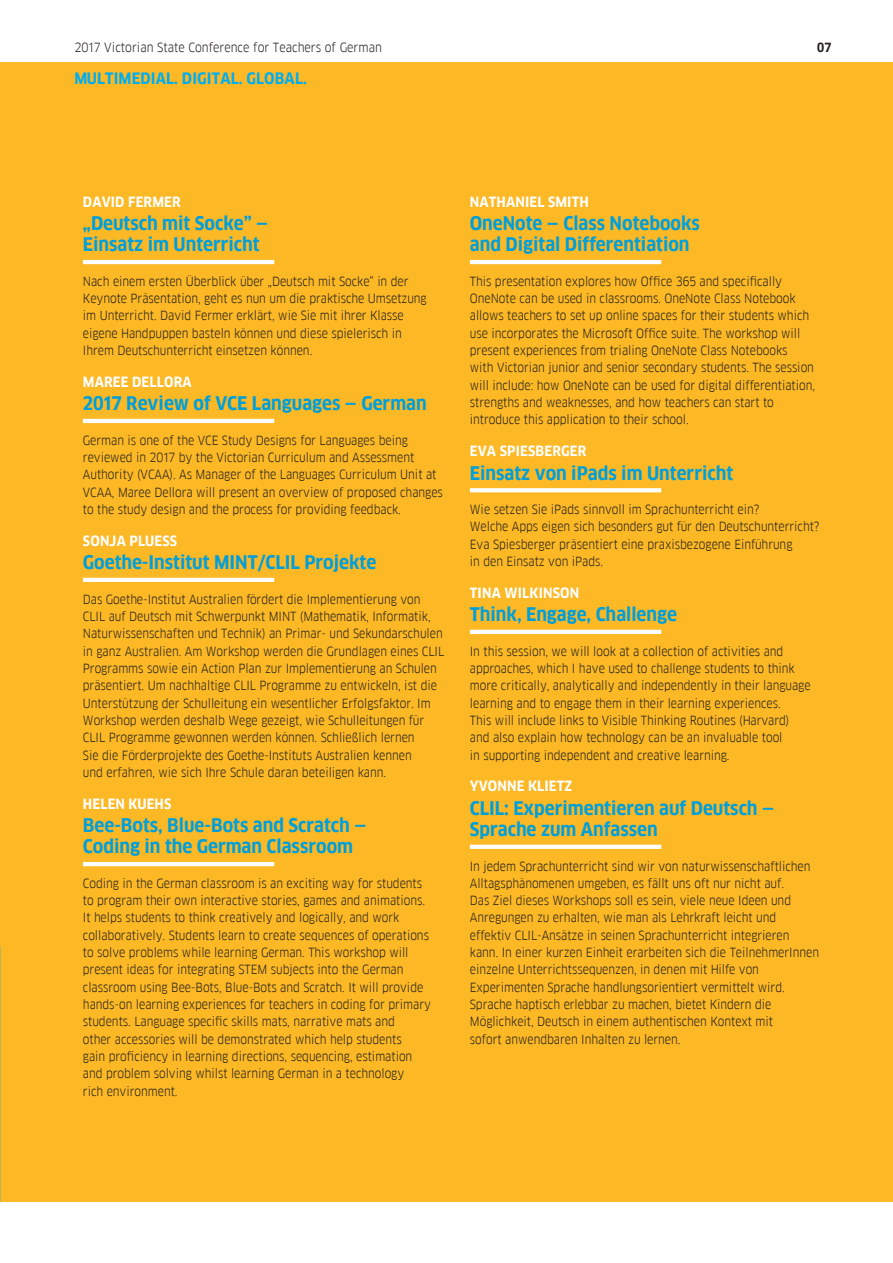
<style>
.page{position:relative;width:893px;height:1263px;background:#fff}
.page>*{position:absolute;margin:0;border:0;box-sizing:border-box;transform-origin:0 0}
.t1{font:700 18.3px/21.3px "Goethe FF Clan";color:#009fda}
.t2{font:700 15.3px "Goethe FF Clan";letter-spacing:.01em;color:#00aeef}
.t3{font:700 13.8px "Goethe FF Clan";letter-spacing:.01em;color:#fff}
.t4{font:12.3px/17.2px "Goethe FF Clan";letter-spacing:-.005em;color:#231f20}
.t5{font:700 12.3px "Goethe FF Clan";color:#231f20}
</style>
<div class="page">
<div style="left:0;top:62px;width:893px;height:1139px;background:#fcb825"></div>
<hr style="left:83px;top:260px;width:191px;height:4px;background:#fff">
<hr style="left:83px;top:419px;width:191px;height:4px;background:#fff">
<hr style="left:83px;top:578px;width:191px;height:4px;background:#fff">
<hr style="left:83px;top:862px;width:191px;height:4px;background:#fff">
<hr style="left:470px;top:260px;width:191px;height:4px;background:#fff">
<svg style="left:470px;top:488px;width:191px;height:4px"></svg>
<hr style="left:470px;top:630px;width:191px;height:4px;background:#fff">
<svg style="left:470px;top:845px;width:191px;height:4px"></svg>
<p class="t4" style="left:74px;top:39px;width:309px">2017 Victorian State Conference for Teachers of German</p>
<p class="t5" style="left:817px;top:41px;width:16px">07</p>
<p class="t2" style="left:74px;top:69px;width:234px">MULTIMEDIAL. DIGITAL. GLOBAL.</p>
<p class="t3" style="left:83px;top:193px;width:99px">DAVID FERMER</p>
<h1 class="t1" style="left:83px;top:213px;width:187px">„Deutsch mit Socke” —<br>Einsatz im Unterricht</h1>
<p class="t4" style="left:83px;top:272px;width:345px">Nach einem ersten Überblick über „Deutsch mit Socke“ in der Keynote Präsentation, geht es nun um die praktische Umsetzung im Unterricht. David Fermer erklärt, wie Sie mit ihrer Klasse eigene Handpuppen basteln können und diese spielerisch in Ihrem Deutschunterricht einsetzen können.</p>
<p class="t3" style="left:83px;top:374px;width:110px">MAREE DELLORA</p>
<h1 class="t1" style="left:83px;top:393px;width:345px">2017 Review of VCE Languages — German</h1>
<p class="t4" style="left:83px;top:431px;width:362px">German is one of the VCE Study Designs for Languages being reviewed in 2017 by the Victorian Curriculum and Assessment Authority (VCAA). As Manager of the Languages Curriculum Unit at VCAA, Maree Dellora will present an overview of proposed changes to the study design and the process for providing feedback.</p>
<p class="t3" style="left:83px;top:533px;width:96px">SONJA PLUESS</p>
<h1 class="t1" style="left:83px;top:552px;width:295px">Goethe-Institut MINT/CLIL Projekte</h1>
<p class="t4" style="left:83px;top:590px;width:363px">Das Goethe-Institut Australien fördert die Implementierung von CLIL auf Deutsch mit Schwerpunkt MINT (Mathematik, Informatik, Naturwissenschaften und Technik) an Primar- und Sekundarschulen in ganz Australien. Am Workshop werden die Grundlagen eines CLIL Programms sowie ein Action Plan zur Implementierung an Schulen präsentiert. Um nachhaltige CLIL Programme zu entwickeln, ist die Unterstützung der Schulleitung ein wesentlicher Erfolgsfaktor. Im Workshop werden deshalb Wege gezeigt, wie Schulleitungen für CLIL Programme gewonnen werden können. Schließlich lernen<br>Sie die Förderprojekte des Goethe-Instituts Australien kennen<br>und erfahren, wie sich Ihre Schule daran beteiligen kann.</p>
<p class="t3" style="left:83px;top:795px;width:90px">HELEN KUEHS</p>
<h1 class="t1" style="left:83px;top:815px;width:285px">Bee-Bots, Blue-Bots and Scratch —<br>Coding in the German Classroom</h1>
<p class="t4" style="left:83px;top:875px;width:350px">Coding in the German classroom is an exciting way for students to program their own interactive stories, games and animations.<br>It helps students to think creatively and logically, and work collaboratively. Students learn to create sequences of operations to solve problems while learning German. This workshop will present ideas for integrating STEM subjects into the German classroom using Bee-Bots, Blue-Bots and Scratch. It will provide hands-on learning experiences for teachers in coding for primary students. Language specific skills mats, narrative mats and<br>other accessories will be demonstrated which help students<br>gain proficiency in learning directions, sequencing, estimation and problem solving whilst learning German in a technology<br>rich environment.</p>
<p class="t3" style="left:470px;top:193px;width:120px">NATHANIEL SMITH</p>
<h1 class="t1" style="left:470px;top:213px;width:232px">OneNote — Class Notebooks and Digital Differentiation</h1>
<p class="t4" style="left:470px;top:273px;width:347px">This presentation explores how Office 365 and specifically OneNote can be used in classrooms. OneNote Class Notebook allows teachers to set up online spaces for their students which use incorporates the Microsoft Office suite. The workshop will present experiences from trialing OneNote Class Notebooks<br>with Victorian junior and senior secondary students. The session will include: how OneNote can be used for digital differentiation, strengths and weaknesses, and how teachers can start to introduce this application to their school.</p>
<p class="t3" style="left:470px;top:443px;width:118px">EVA SPIESBERGER</p>
<h1 class="t1" style="left:470px;top:462px;width:265px">Einsatz von iPads im Unterricht</h1>
<p class="t4" style="left:470px;top:501px;width:351px">Wie setzen Sie iPads sinnvoll im Sprachunterricht ein?<br>Welche Apps eigen sich besonders gut für den Deutschunterricht?<br>Eva Spiesberger präsentiert eine praxisbezogene Einführung<br>in den Einsatz von iPads.</p>
<p class="t3" style="left:470px;top:585px;width:111px">TINA WILKINSON</p>
<h1 class="t1" style="left:470px;top:604px;width:209px">Think, Engage, Challenge</h1>
<p class="t4" style="left:470px;top:642px;width:342px">In this session, we will look at a collection of activities and approaches, which I have used to challenge students to think more critically, analytically and independently in their language learning and to engage them in their learning experiences.<br>This will include links to Visible Thinking Routines (Harvard) and also explain how technology can be an invaluable tool<br>in supporting independent and creative learning.</p>
<p class="t3" style="left:470px;top:778px;width:104px">YVONNE KLIETZ</p>
<h1 class="t1" style="left:470px;top:797px;width:306px">CLIL: Experimentieren auf Deutsch —<br>Sprache zum Anfassen</h1>
<p class="t4" style="left:470px;top:857px;width:351px">In jedem Sprachunterricht sind wir von naturwissenschaftlichen Alltagsphänomenen umgeben, es fällt uns oft nur nicht auf.<br>Das Ziel dieses Workshops soll es sein, viele neue Ideen und Anregungen zu erhalten, wie man als Lehrkraft leicht und effektiv CLIL-Ansätze in seinen Sprachunterricht integrieren kann. In einer kurzen Einheit erarbeiten sich die TeilnehmerInnen einzelne Unterrichtssequenzen, in denen mit Hilfe von Experimenten Sprache handlungsorientiert vermittelt wird.<br>Sprache haptisch erlebbar zu machen, bietet Kindern die Möglichkeit, Deutsch in einem authentischen Kontext mit<br>sofort anwendbaren Inhalten zu lernen.</p>
</div>
